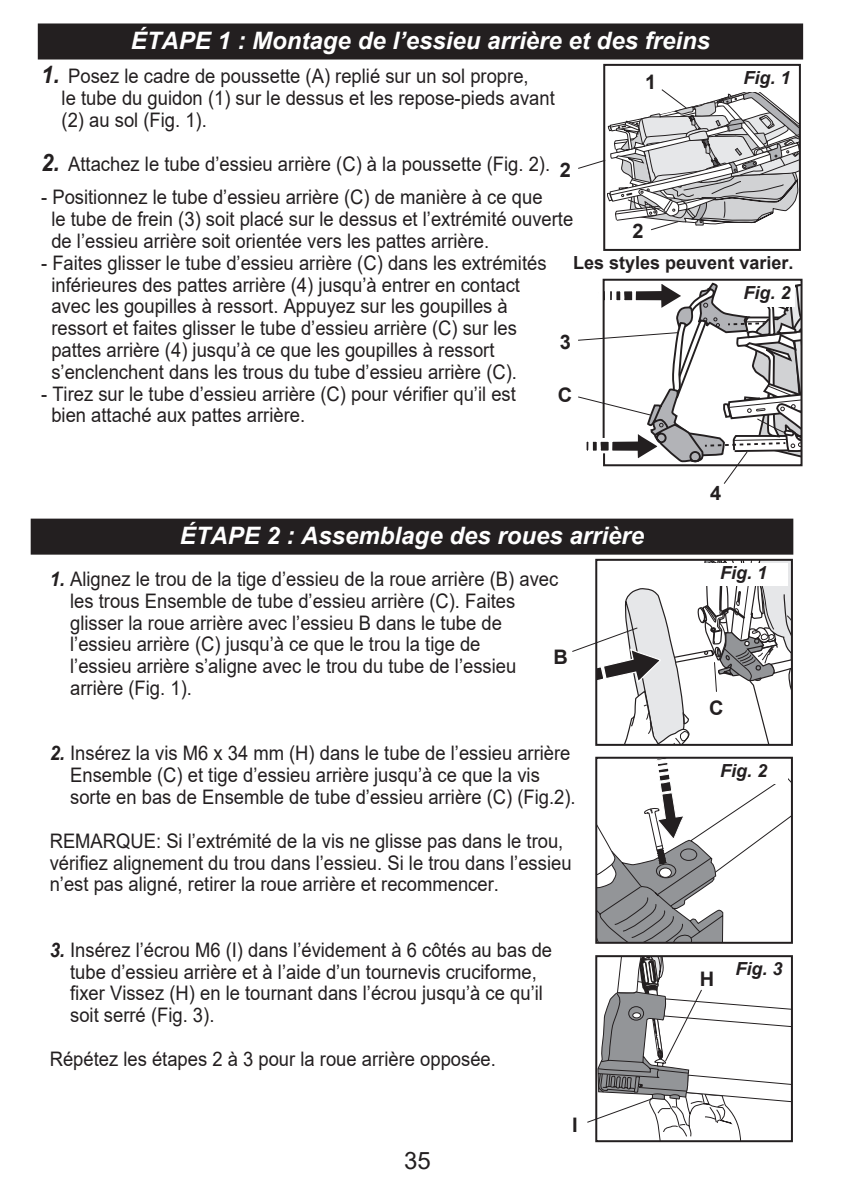
<style>
.page{position:relative;width:843px;height:1196px;background:#fff}
.page>*{position:absolute;margin:0;border:0;box-sizing:border-box;transform-origin:0 0}
.t1{font:italic 700 24px "Arial";color:#fff}
.t2{font:24px "Arial";color:#231f20}
.t3{font:20px "Arial";color:#231f20;scale:.92 1}
.t4{font:700 20px "Arial";color:#231f20}
.t5{font:italic 700 18px "Arial";color:#231f20}
.t6{font:700 18px "Arial";color:#231f20}
.s1{font-weight:700;font-style:italic;font-size:24px}
.s2{font-weight:700;font-style:italic}
</style>
<div class="page">
<div style="left:39px;top:24px;width:763px;height:34px;background:#231f20"></div>
<div style="left:38px;top:23px;width:765px;height:36px;border:2px solid #231f20"></div>
<div style="left:603px;top:64px;width:197px;height:187px;border:2px solid #231f20"></div>
<svg style="left:578px;top:88px;width:221px;height:143px"></svg>
<svg style="left:578px;top:278px;width:225px;height:206px"></svg>
<div style="left:32px;top:519px;width:760px;height:34px;background:#231f20"></div>
<div style="left:31px;top:518px;width:762px;height:36px;border:2px solid #231f20"></div>
<svg style="left:598px;top:759px;width:191px;height:181px"></svg>
<div style="left:595px;top:756px;width:197px;height:187px;border:2px solid #231f20"></div>
<div style="left:699px;top:761px;width:88px;height:22px;background:#fff"></div>
<svg style="left:587px;top:956px;width:204px;height:184px"></svg>
<svg style="left:572px;top:559px;width:219px;height:185px"></svg>
<p class="t1" style="left:131px;top:25px;width:580px">ÉTAPE 1 : Montage de l’essieu arrière et des freins</p>
<p class="t3" style="left:41px;top:63px;width:531px"><span class="s1">1.</span> Posez le cadre de poussette (A) replié sur un sol propre,</p>
<p class="t3" style="left:62px;top:84px;width:537px">le tube du guidon (1) sur le dessus et les repose-pieds avant</p>
<p class="t3" style="left:62px;top:106px;width:159px">(2) au sol (Fig. 1).</p>
<p class="t3" style="left:41px;top:150px;width:554px"><span class="s1">2.</span> Attachez le tube d’essieu arrière (C) à la poussette (Fig. 2).</p>
<p class="t3" style="left:41px;top:183px;width:546px">- Positionnez le tube d’essieu arrière (C) de manière à ce que</p>
<p class="t3" style="left:51px;top:205px;width:568px">le tube de frein (3) soit placé sur le dessus et l’extrémité ouverte</p>
<p class="t3" style="left:51px;top:227px;width:477px">de l’essieu arrière soit orientée vers les pattes arrière.</p>
<p class="t3" style="left:41px;top:249px;width:551px">- Faites glisser le tube d’essieu arrière (C) dans les extrémités</p>
<p class="t3" style="left:51px;top:271px;width:511px">inférieures des pattes arrière (4) jusqu’à entrer en contact</p>
<p class="t3" style="left:51px;top:292px;width:497px">avec les goupilles à ressort. Appuyez sur les goupilles à</p>
<p class="t3" style="left:51px;top:314px;width:507px">ressort et faites glisser le tube d’essieu arrière (C) sur les</p>
<p class="t3" style="left:51px;top:336px;width:483px">pattes arrière (4) jusqu’à ce que les goupilles à ressort</p>
<p class="t3" style="left:51px;top:358px;width:507px">s’enclenchent dans les trous du tube d’essieu arrière (C).</p>
<p class="t3" style="left:41px;top:380px;width:517px">- Tirez sur le tube d’essieu arrière (C) pour vérifier qu’il est</p>
<p class="t3" style="left:51px;top:401px;width:277px">bien attaché aux pattes arrière.</p>
<p class="t5" style="left:743px;top:66px;width:49px">Fig. 1</p>
<p class="t4" style="left:645px;top:68px;width:13px">1</p>
<p class="t4" style="left:559px;top:156px;width:13px">2</p>
<p class="t4" style="left:632px;top:217px;width:13px">2</p>
<p class="t6" style="left:573px;top:250px;width:222px">Les styles peuvent varier.</p>
<p class="t5" style="left:743px;top:281px;width:49px">Fig. 2</p>
<p class="t4" style="left:559px;top:327px;width:13px">3</p>
<p class="t4" style="left:557px;top:381px;width:16px">C</p>
<p class="t1" style="left:180px;top:519px;width:466px">ÉTAPE 2 : Assemblage des roues arrière</p>
<p class="t3" style="left:50px;top:565px;width:554px"><span class="s2">1.</span> Alignez le trou de la tige d’essieu de la roue arrière (B) avec</p>
<p class="t3" style="left:70px;top:587px;width:485px">les trous Ensemble de tube d’essieu arrière (C). Faites</p>
<p class="t3" style="left:70px;top:608px;width:471px">glisser la roue arrière avec l’essieu B dans le tube de</p>
<p class="t3" style="left:70px;top:630px;width:447px">l’essieu arrière (C) jusqu’à ce que le trou la tige de</p>
<p class="t3" style="left:70px;top:652px;width:486px">l’essieu arrière s’aligne avec le trou du tube de l’essieu</p>
<p class="t3" style="left:70px;top:674px;width:134px">arrière (Fig. 1).</p>
<p class="t4" style="left:553px;top:643px;width:16px">B</p>
<p class="t3" style="left:50px;top:739px;width:567px"><span class="s2">2.</span> Insérez la vis M6 x 34 mm (H) dans le tube de l’essieu arrière</p>
<p class="t3" style="left:70px;top:761px;width:512px">Ensemble (C) et tige d’essieu arrière jusqu’à ce que la vis</p>
<p class="t3" style="left:70px;top:783px;width:551px">sorte en bas de Ensemble de tube d’essieu arrière (C) (Fig.2).</p>
<p class="t3" style="left:50px;top:826px;width:559px">REMARQUE: Si l’extrémité de la vis ne glisse pas dans le trou,</p>
<p class="t3" style="left:50px;top:848px;width:568px">vérifiez alignement du trou dans l’essieu. Si le trou dans l’essieu</p>
<p class="t3" style="left:50px;top:870px;width:489px">n’est pas aligné, retirer la roue arrière et recommencer.</p>
<p class="t3" style="left:50px;top:935px;width:547px"><span class="s2">3.</span> Insérez l’écrou M6 (I) dans l’évidement à 6 côtés au bas de</p>
<p class="t3" style="left:70px;top:957px;width:508px">tube d’essieu arrière et à l’aide d’un tournevis cruciforme,</p>
<p class="t3" style="left:70px;top:979px;width:515px">fixer Vissez (H) en le tournant dans l’écrou jusqu’à ce qu’il</p>
<p class="t3" style="left:70px;top:1001px;width:158px">soit serré (Fig. 3).</p>
<p class="t3" style="left:50px;top:1044px;width:486px">Répétez les étapes 2 à 3 pour la roue arrière opposée.</p>
<p class="t2" style="left:404px;top:1143px;width:28px">35</p>
<p class="t4" style="left:572px;top:1110px;width:7px">I</p>
<p class="t4" style="left:710px;top:478px;width:13px">4</p>
<p class="t5" style="left:720px;top:560px;width:49px">Fig. 1</p>
<p class="t4" style="left:709px;top:693px;width:16px">C</p>
<p class="t5" style="left:720px;top:758px;width:49px">Fig. 2</p>
<p class="t4" style="left:699px;top:964px;width:16px">H</p>
<p class="t5" style="left:735px;top:956px;width:49px">Fig. 3</p>
</div>
